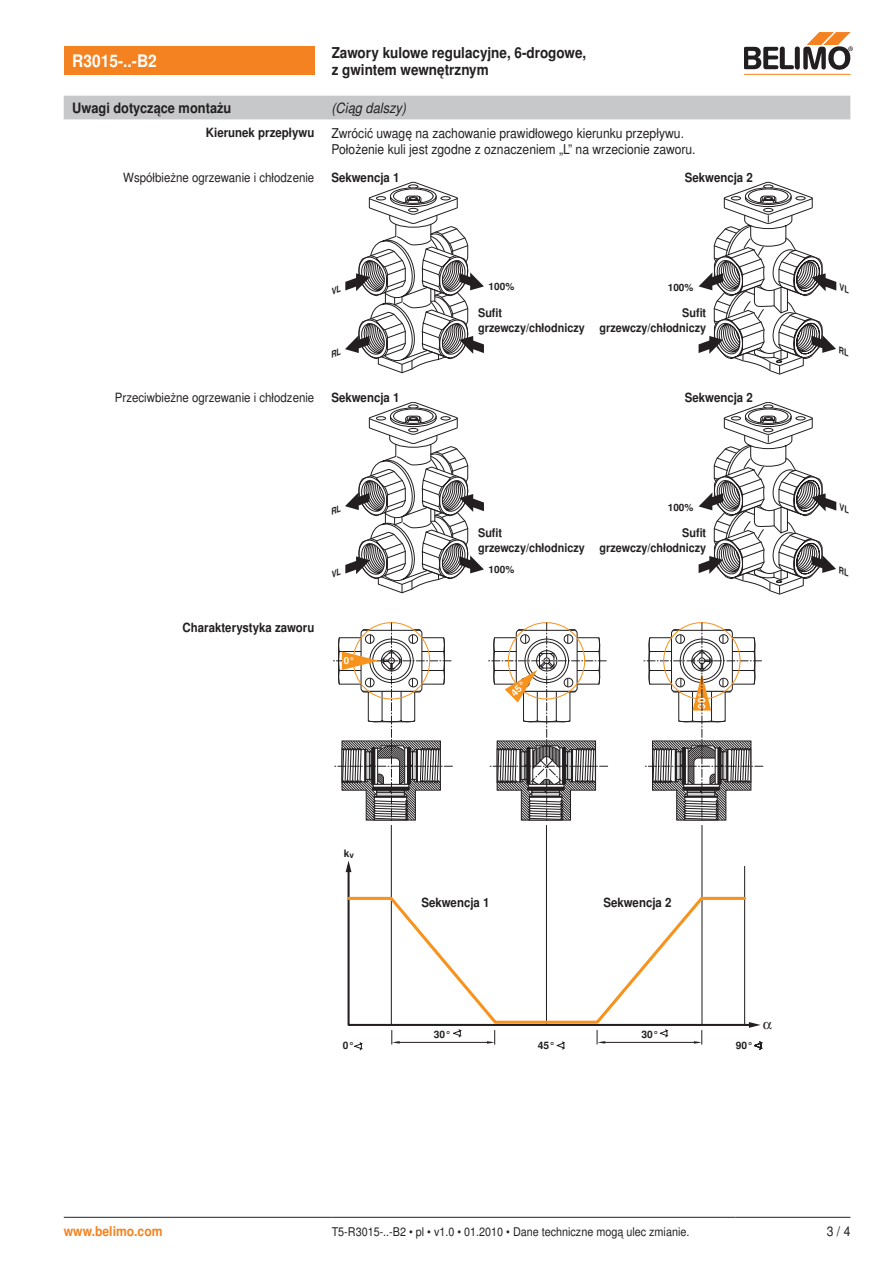
<style>
.page{position:relative;width:893px;height:1263px;background:#fff}
.page>*{position:absolute;margin:0;border:0;box-sizing:border-box;transform-origin:0 0}
.t1{font:700 17.25px "Nimbus Sans BEL";color:#fff;scale:.9 1}
.t2{font:700 15px/16.5px "Nimbus Sans BEL";color:#231f20;scale:.9 1}
.t3{font:700 14.25px "Nimbus Sans BEL";color:#231f20;scale:.9 1}
.t4{font:italic 14.25px "Nimbus Sans BEL";color:#231f20;scale:.9 1}
.t5{font:13.5px/16.2px "Nimbus Sans BEL";color:#231f20;scale:.9 1}
.t6{font:700 13.5px "Nimbus Sans BEL";color:#f58220;scale:.9 1}
.t7{font:700 12.75px "Nimbus Sans BEL";color:#231f20;scale:.9 1}
.t8{font:12.75px "Nimbus Sans BEL";color:#231f20;scale:.9 1}
.t9{font:700 12px/14.4px "Nimbus Sans BEL";color:#231f20;scale:.9 1}
.t10{font:12px "Nimbus Sans BEL";color:#231f20;scale:.9 1}
.t11{font:700 10.2px "Nimbus Sans BEL";color:#231f20}
.t12{font:700 10.05px "Nimbus Sans BEL";color:#231f20}
.t13{font:700 9.75px "Nimbus Sans BEL";color:#fff}
</style>
<div class="page">
<div style="left:64px;top:47px;width:251px;height:28px;background:#f58220"></div>
<hr style="left:744px;top:74px;width:106px;height:1px;background:#f58220">
<svg style="left:744px;top:32px;width:109px;height:38px"></svg>
<hr style="left:64px;top:1217px;width:268px;height:1px;background:#231f20">
<hr style="left:332px;top:1217px;width:404px;height:1px;background:#231f20">
<hr style="left:736px;top:1217px;width:114px;height:1px;background:#231f20">
<div style="left:64px;top:96px;width:786px;height:23px;background:#c7c8ca"></div>
<svg style="left:333px;top:622px;width:429px;height:145px"></svg>
<svg style="left:341px;top:740px;width:423px;height:310px"></svg>
<svg style="left:345px;top:182px;width:139px;height:191px"></svg>
<svg style="left:699px;top:182px;width:138px;height:192px"></svg>
<svg style="left:345px;top:402px;width:139px;height:191px"></svg>
<svg style="left:699px;top:402px;width:138px;height:192px"></svg>
<svg style="left:487px;top:622px;width:119px;height:100px"></svg>
<p class="t1" style="left:72px;top:51px;width:95px">R3015-..-B2</p>
<p class="t2" style="left:332px;top:45px;width:284px">Zawory kulowe regulacyjne, 6-drogowe, z gwintem wewnętrznym</p>
<p class="t3" style="left:72px;top:99px;width:178px">Uwagi dotyczące montażu</p>
<p class="t4" style="left:331px;top:99px;width:85px">(Ciąg dalszy)</p>
<p class="t7" style="left:206px;top:125px;width:122px">Kierunek przepływu</p>
<p class="t5" style="left:331px;top:126px;width:406px">Zwrócić uwagę na zachowanie prawidłowego kierunku przepływu.<br>Położenie kuli jest zgodne z oznaczeniem „L” na wrzecionie zaworu.</p>
<p class="t8" style="left:123px;top:170px;width:214px">Współbieżne ogrzewanie i chłodzenie</p>
<p class="t7" style="left:331px;top:170px;width:77px">Sekwencja 1</p>
<p class="t7" style="left:685px;top:170px;width:77px">Sekwencja 2</p>
<p class="t12" style="left:489px;top:280px;width:27px">100%</p>
<p class="t12" style="left:668px;top:281px;width:27px">100%</p>
<p class="t9" style="left:478px;top:306px;width:120px">Sufit grzewczy/chłodniczy</p>
<p class="t9" style="left:599px;top:306px;width:120px;text-align:right">Sufit grzewczy/chłodniczy</p>
<p class="t8" style="left:115px;top:390px;width:223px">Przeciwbieżne ogrzewanie i chłodzenie</p>
<p class="t7" style="left:331px;top:390px;width:77px">Sekwencja 1</p>
<p class="t7" style="left:685px;top:390px;width:77px">Sekwencja 2</p>
<p class="t12" style="left:668px;top:501px;width:27px">100%</p>
<p class="t9" style="left:478px;top:526px;width:120px">Sufit grzewczy/chłodniczy</p>
<p class="t9" style="left:599px;top:526px;width:120px;text-align:right">Sufit grzewczy/chłodniczy</p>
<p class="t7" style="left:183px;top:619px;width:148px">Charakterystyka zaworu</p>
<p class="t13" style="left:344px;top:654px;width:13px">0°</p>
<p class="t11" style="left:344px;top:847px;width:12px">k<sub>v</sub></p>
<p class="t11" style="left:343px;top:1039px;width:13px">0°</p>
<p class="t12" style="left:489px;top:563px;width:27px">100%</p>
<p class="t13" style="left:695px;top:709px;width:18px;rotate:-90deg">90°</p>
<p class="t7" style="left:421px;top:894px;width:77px">Sekwencja 1</p>
<p class="t7" style="left:603px;top:894px;width:77px">Sekwencja 2</p>
<p class="t11" style="left:434px;top:1027px;width:19px">30°</p>
<p class="t11" style="left:538px;top:1039px;width:19px">45°</p>
<p class="t11" style="left:641px;top:1027px;width:19px">30°</p>
<p class="t11" style="left:736px;top:1039px;width:19px">90°</p>
<p class="t6" style="left:64px;top:1223px;width:111px">www.belimo.com</p>
<p class="t10" style="left:332px;top:1224px;width:399px">T5-R3015-..-B2 • pl • v1.0 • 01.2010 • Dane techniczne mogą ulec zmianie.</p>
<p class="t5" style="left:827px;top:1223px;width:28px">3 / 4</p>
</div>
